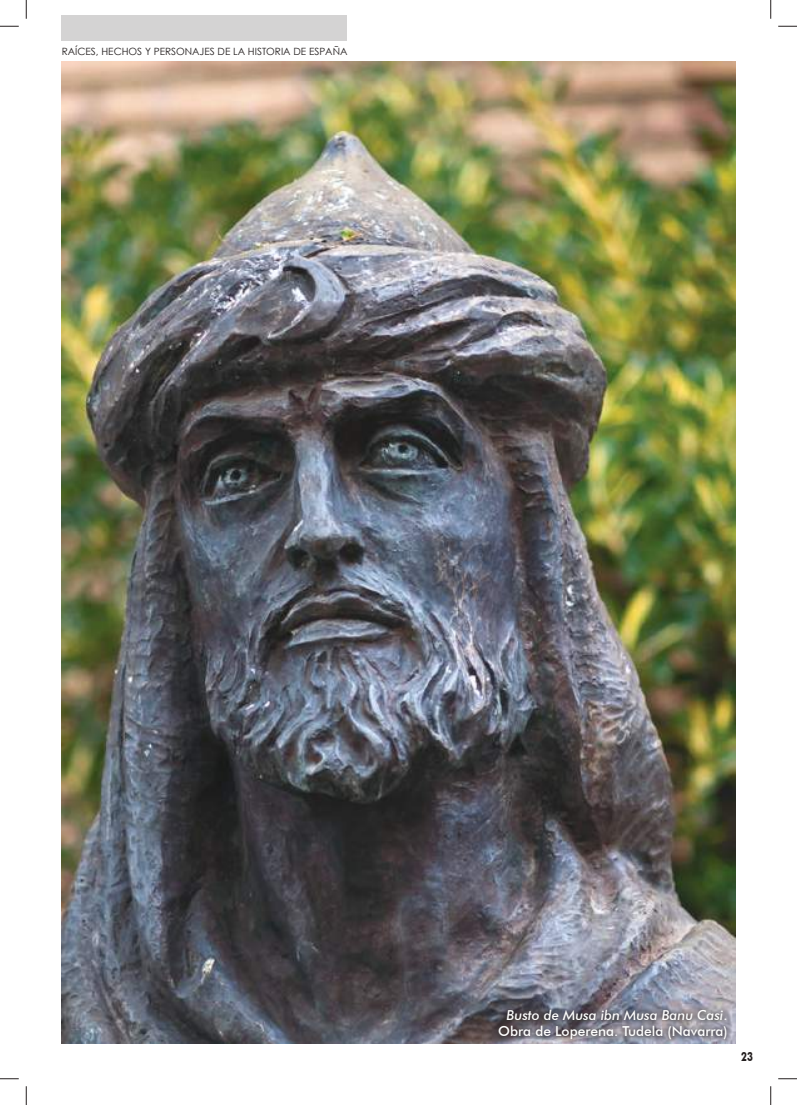
<style>
.page{position:relative;width:797px;height:1105px;background:#fff}
.page>*{position:absolute;margin:0;border:0;box-sizing:border-box;transform-origin:0 0}
.t1{font:500 13.75px/16.5px "Futura BT";color:#fff;text-align:right}
.t2{font:700 12.5px "Futura BT";color:#241f1f;scale:.75 1}
.t3{font:10px "Century Gothic";color:#241f1f}
.s1{font-style:italic}
</style>
<div class="page">
<div style="left:62px;top:16px;width:285px;height:25px;background:#d4d3d3"></div>
<img style="left:62px;top:62px;width:673px;height:981px">
<div style="left:493px;top:1004px;width:240px;height:41px;background:#241f1f;opacity:.86"></div>
<svg style="left:0;top:25px;width:19px;height:2px"></svg>
<svg style="left:778px;top:25px;width:19px;height:2px"></svg>
<svg style="left:0;top:1078px;width:19px;height:1px"></svg>
<svg style="left:778px;top:1078px;width:19px;height:1px"></svg>
<svg style="left:25px;top:0;width:2px;height:19px"></svg>
<svg style="left:25px;top:1086px;width:2px;height:19px"></svg>
<svg style="left:770px;top:0;width:1px;height:19px"></svg>
<svg style="left:770px;top:1086px;width:1px;height:19px"></svg>
<p class="t3" style="left:62px;top:44px;width:20px">RAÍCES</p>
<p class="t3" style="left:96px;top:44px;width:253px">, HECHOS Y PERSONAJES DE LA HISTORIA DE ESPAÑA</p>
<p class="t1" style="left:498px;top:1006px;width:231px"><span class="s1">Busto de Musa ibn Musa Banu Casi</span>.<br>Obra de Loperena. Tudela (Navarra)</p>
<p class="t2" style="left:741px;top:1049px;width:17px">23</p>
</div>
